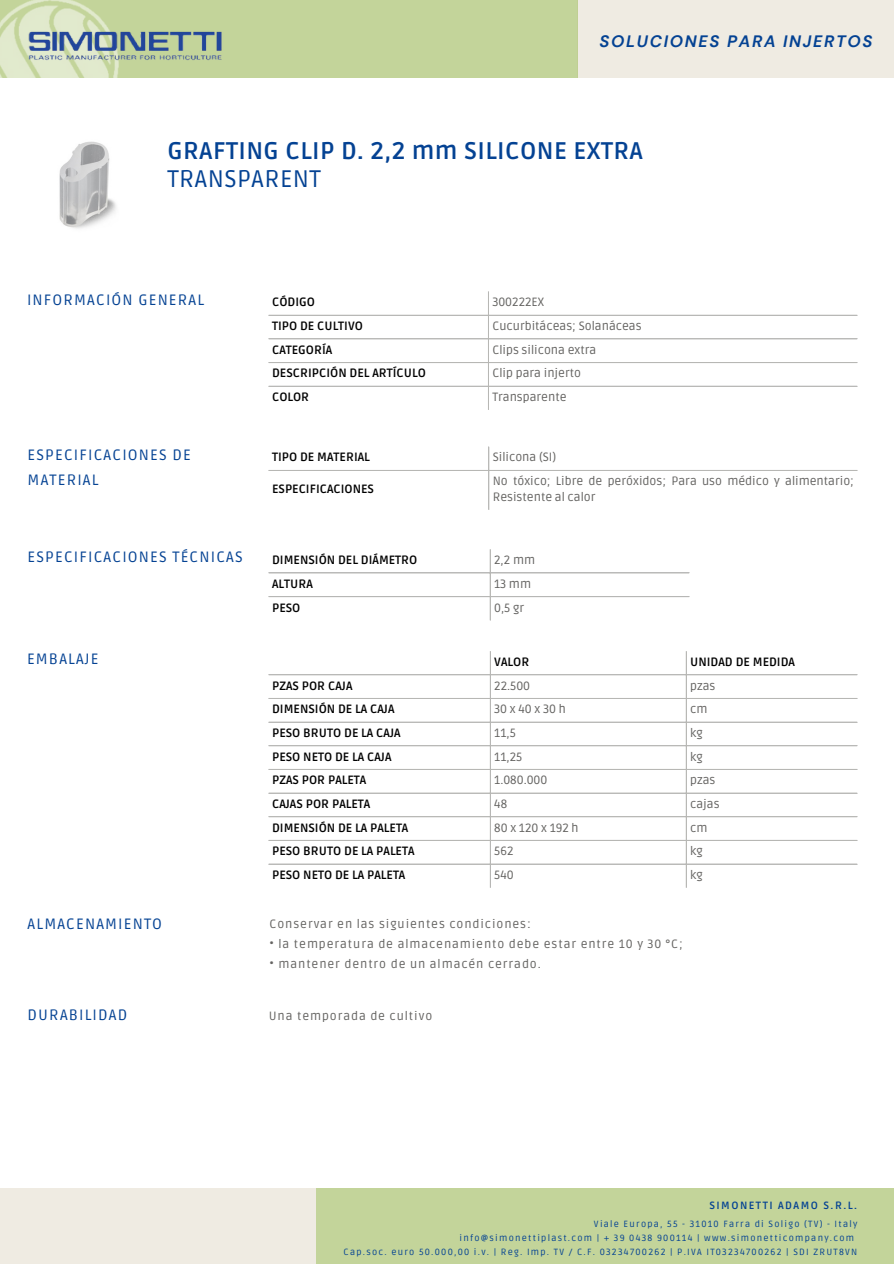
<style>
.page{position:relative;width:894px;height:1264px;background:#fff}
.page>*{position:absolute;margin:0;border:0;box-sizing:border-box;transform-origin:0 0}
.t1{font:700 24px "Ruda";letter-spacing:.02em;color:#044293}
.t2{font:24px "Ruda";letter-spacing:.02em;color:#044293}
.t3{font:italic 700 16.5px "DM Sans";letter-spacing:.1em;color:#044293}
.t4{font:15px/24.8px "Ruda";letter-spacing:.075em;color:#044293}
.t5{font:700 12px "Ruda";color:#000}
.t6{font:12px/16px "Ruda";color:#646361}
.t7{font:12px "Ruda";letter-spacing:.075em;color:#646361}
.t8{font:12px "Ruda";letter-spacing:.225em;color:#646361}
.t9{font:700 10.5px "Ruda";letter-spacing:.14em;color:#044293}
.t10{font:9px "Ruda";letter-spacing:.14em;color:#044293}
</style>
<div class="page">
<hr style="left:488px;top:291px;width:1px;height:119px;background:#b7b7b4">
<hr style="left:268px;top:315px;width:588px;height:1px;background:#b7b7b4">
<hr style="left:268px;top:338px;width:588px;height:1px;background:#b7b7b4">
<hr style="left:268px;top:362px;width:588px;height:1px;background:#b7b7b4">
<hr style="left:268px;top:386px;width:588px;height:1px;background:#b7b7b4">
<hr style="left:488px;top:447px;width:1px;height:63px;background:#b7b7b4">
<hr style="left:268px;top:470px;width:588px;height:1px;background:#b7b7b4">
<hr style="left:489px;top:549px;width:1px;height:71px;background:#b7b7b4">
<hr style="left:268px;top:572px;width:421px;height:1px;background:#b7b7b4">
<hr style="left:268px;top:596px;width:421px;height:1px;background:#b7b7b4">
<hr style="left:489px;top:651px;width:1px;height:236px;background:#b7b7b4">
<hr style="left:685px;top:651px;width:1px;height:236px;background:#b7b7b4">
<hr style="left:268px;top:674px;width:588px;height:1px;background:#b7b7b4">
<hr style="left:268px;top:698px;width:588px;height:1px;background:#b7b7b4">
<hr style="left:268px;top:721px;width:588px;height:1px;background:#b7b7b4">
<hr style="left:268px;top:745px;width:588px;height:1px;background:#b7b7b4">
<hr style="left:268px;top:769px;width:588px;height:1px;background:#b7b7b4">
<hr style="left:268px;top:792px;width:588px;height:1px;background:#b7b7b4">
<hr style="left:268px;top:816px;width:588px;height:1px;background:#b7b7b4">
<hr style="left:268px;top:839px;width:588px;height:2px;background:#b7b7b4">
<hr style="left:268px;top:863px;width:588px;height:1px;background:#b7b7b4">
<div style="left:317px;top:1188px;width:576px;height:75px;background:#c3d49a"></div>
<div style="left:0;top:1188px;width:316px;height:75px;background:#efebe2"></div>
<div style="left:577px;top:0;width:316px;height:77px;background:#efebe2"></div>
<div style="left:0;top:0;width:577px;height:77px;background:#c3d49a"></div>
<img style="left:0;top:0;width:120px;height:78px">
<img style="left:28px;top:26px;width:194px;height:40px">
<img style="left:59px;top:141px;width:57px;height:88px">
<p class="t3" style="left:599px;top:31px;width:274px">SOLUCIONES PARA INJERTOS</p>
<p class="t1" style="left:167px;top:137px;width:477px">GRAFTING CLIP D. 2,2 mm SILICONE EXTRA</p>
<p class="t2" style="left:167px;top:165px;width:155px">TRANSPARENT</p>
<p class="t4" style="left:27px;top:288px;width:178px">INFORMACIÓN GENERAL</p>
<p class="t5" style="left:272px;top:295px;width:44px">CÓDIGO</p>
<p class="t6" style="left:492px;top:294px;width:53px">300222EX</p>
<p class="t5" style="left:272px;top:319px;width:92px">TIPO DE CULTIVO</p>
<p class="t6" style="left:492px;top:318px;width:151px">Cucurbitáceas; Solanáceas</p>
<p class="t5" style="left:272px;top:343px;width:62px">CATEGORÍA</p>
<p class="t6" style="left:492px;top:342px;width:105px">Clips silicona extra</p>
<p class="t5" style="left:272px;top:366px;width:155px">DESCRIPCIÓN DEL ARTÍCULO</p>
<p class="t6" style="left:492px;top:366px;width:90px">Clip para injerto</p>
<p class="t5" style="left:272px;top:390px;width:39px">COLOR</p>
<p class="t6" style="left:492px;top:389px;width:76px">Transparente</p>
<p class="t4" style="left:28px;top:443px;width:165px">ESPECIFICACIONES DE<br>MATERIAL</p>
<p class="t5" style="left:272px;top:450px;width:99px">TIPO DE MATERIAL</p>
<p class="t6" style="left:492px;top:449px;width:65px">Silicona (SI)</p>
<p class="t5" style="left:272px;top:482px;width:103px">ESPECIFICACIONES</p>
<p class="t6" style="left:492px;top:473px;width:363px">No tóxico; Libre de peróxidos; Para uso médico y alimentario;<br>Resistente al calor</p>
<p class="t4" style="left:28px;top:545px;width:217px">ESPECIFICACIONES TÉCNICAS</p>
<p class="t5" style="left:272px;top:552px;width:147px">DIMENSIÓN DEL DIÁMETRO</p>
<p class="t6" style="left:494px;top:552px;width:42px">2,2 mm</p>
<p class="t5" style="left:272px;top:577px;width:42px">ALTURA</p>
<p class="t6" style="left:494px;top:576px;width:38px">13 mm</p>
<p class="t5" style="left:272px;top:600px;width:30px">PESO</p>
<p class="t6" style="left:494px;top:599px;width:31px">0,5 gr</p>
<p class="t4" style="left:27px;top:647px;width:73px">EMBALAJE</p>
<p class="t5" style="left:494px;top:654px;width:37px">VALOR</p>
<p class="t5" style="left:690px;top:654px;width:106px">UNIDAD DE MEDIDA</p>
<p class="t5" style="left:272px;top:678px;width:82px">PZAS POR CAJA</p>
<p class="t6" style="left:494px;top:678px;width:37px">22.500</p>
<p class="t6" style="left:690px;top:678px;width:27px">pzas</p>
<p class="t5" style="left:272px;top:702px;width:124px">DIMENSIÓN DE LA CAJA</p>
<p class="t8" style="left:494px;top:702px;width:73px">30x40x30h</p>
<p class="t6" style="left:690px;top:701px;width:19px">cm</p>
<p class="t5" style="left:272px;top:726px;width:130px">PESO BRUTO DE LA CAJA</p>
<p class="t6" style="left:494px;top:725px;width:23px">11,5</p>
<p class="t6" style="left:690px;top:725px;width:14px">kg</p>
<p class="t5" style="left:272px;top:749px;width:121px">PESO NETO DE LA CAJA</p>
<p class="t6" style="left:494px;top:749px;width:30px">11,25</p>
<p class="t6" style="left:690px;top:749px;width:14px">kg</p>
<p class="t5" style="left:272px;top:773px;width:96px">PZAS POR PALETA</p>
<p class="t6" style="left:494px;top:772px;width:55px">1.080.000</p>
<p class="t6" style="left:690px;top:772px;width:27px">pzas</p>
<p class="t5" style="left:272px;top:797px;width:100px">CAJAS POR PALETA</p>
<p class="t6" style="left:494px;top:796px;width:14px">48</p>
<p class="t6" style="left:690px;top:796px;width:31px">cajas</p>
<p class="t5" style="left:272px;top:820px;width:138px">DIMENSIÓN DE LA PALETA</p>
<p class="t6" style="left:494px;top:819px;width:86px">80 x 120 x 192 h</p>
<p class="t6" style="left:690px;top:819px;width:19px">cm</p>
<p class="t5" style="left:272px;top:844px;width:144px">PESO BRUTO DE LA PALETA</p>
<p class="t6" style="left:494px;top:843px;width:21px">562</p>
<p class="t6" style="left:690px;top:843px;width:14px">kg</p>
<p class="t5" style="left:272px;top:867px;width:135px">PESO NETO DE LA PALETA</p>
<p class="t6" style="left:494px;top:867px;width:21px">540</p>
<p class="t6" style="left:690px;top:867px;width:14px">kg</p>
<p class="t4" style="left:28px;top:911px;width:136px">ALMACENAMIENTO</p>
<p class="t7" style="left:269px;top:916px;width:263px">Conservar en las siguientes condiciones:</p>
<p class="t7" style="left:269px;top:936px;width:414px">• la temperatura de almacenamiento debe estar entre 10 y 30 °C;</p>
<p class="t7" style="left:269px;top:956px;width:273px">• mantener dentro de un almacén cerrado.</p>
<p class="t4" style="left:28px;top:1002px;width:101px">DURABILIDAD</p>
<p class="t7" style="left:268px;top:1008px;width:165px">Una temporada de cultivo</p>
<p class="t9" style="left:709px;top:1199px;width:149px">SIMONETTI ADAMO S.R.L.</p>
<p class="t10" style="left:593px;top:1218px;width:265px">Viale Europa, 55 - 31010 Farra di Soligo (TV) - Italy</p>
<p class="t10" style="left:459px;top:1232px;width:396px">info@simonettiplast.com | + 39 0438 900114 | www.simonetticompany.com</p>
<p class="t10" style="left:343px;top:1246px;width:515px">Cap.soc. euro 50.000,00 i.v. | Reg. Imp. TV / C.F. 03234700262 | P.IVA IT03234700262 | SDI ZRUT8VN</p>
</div>
